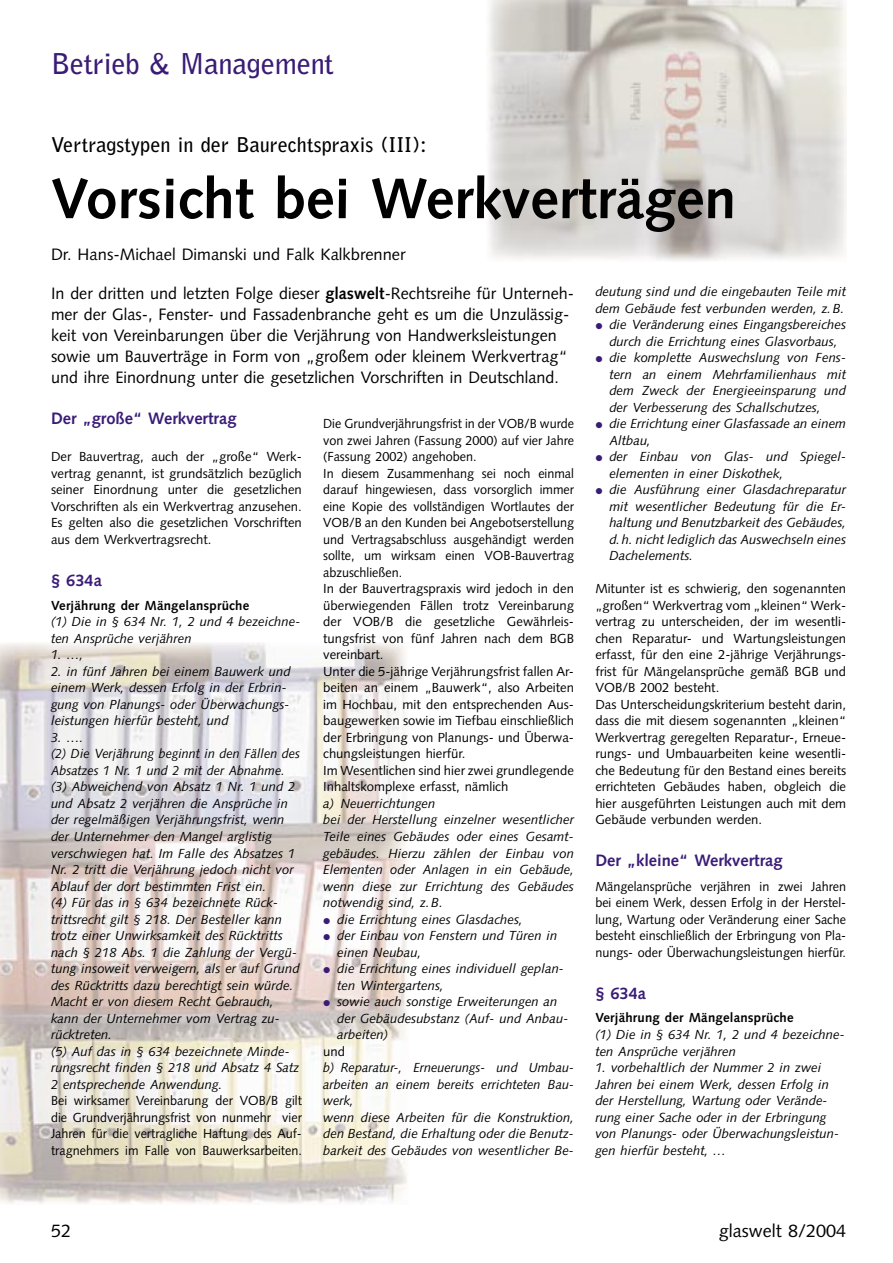
<style>
.page{position:relative;width:893px;height:1263px;background:#fff}
.page>*{position:absolute;margin:0;border:0;box-sizing:border-box;transform-origin:0 0}
.t1{font:700 57px "Syntax";color:#010101}
.t2{font:700 28.5px "Bell Gothic";letter-spacing:-.01em;color:#3a1c76}
.t3{font:700 20.25px "Bell Gothic";color:#010101}
.t4{font:18px "Syntax";color:#010101}
.t5{font:16.5px/21px "Syntax";color:#010101}
.t6{font:700 16.5px "Syntax";color:#3a1c76}
.t7{font:italic 13.2px/16.5px "Syntax";color:#010101}
.t8{font:13.2px/16.5px "Syntax";color:#010101;text-align:justify;scale:.96 1}
.t9{font:13.2px/16.5px "Syntax";color:#010101;text-align:justify}
.t10{font:700 13.2px "Syntax";letter-spacing:.015em;color:#010101}
.s1{font-weight:700}
</style>
<div class="page">
<img style="left:0;top:643px;width:407px;height:561px">
<img style="left:488px;top:0;width:358px;height:261px">
<svg style="left:324px;top:917px;width:6px;height:7px"></svg>
<svg style="left:324px;top:934px;width:6px;height:6px"></svg>
<svg style="left:324px;top:967px;width:6px;height:6px"></svg>
<svg style="left:324px;top:1000px;width:6px;height:6px"></svg>
<h2 class="t2" style="left:51px;top:46px;width:285px">Betrieb &amp; Management</h2>
<h3 class="t3" style="left:51px;top:133px;width:377px">Vertragstypen in der Baurechtspraxis (III):</h3>
<h1 class="t1" style="left:51px;top:166px;width:687px">Vorsicht bei Werkverträgen</h1>
<p class="t5" style="left:51px;top:244px;width:356px">Dr. Hans-Michael Dimanski und Falk Kalkbrenner</p>
<p class="t5" style="left:51px;top:283px;width:524px">In der dritten und letzten Folge dieser <span class="s1">glaswelt</span>-Rechtsreihe für Unterneh&shy;mer der Glas-, Fenster- und Fassadenbranche geht es um die Unzulässig&shy;keit von Vereinbarungen über die Verjährung von Handwerksleistungen sowie um Bauverträge in Form von „großem oder kleinem Werkvertrag“ und ihre Einordnung unter die gesetzlichen Vorschriften in Deutschland.</p>
<p class="t6" style="left:51px;top:409px;width:187px">Der „große“ Werkvertrag</p>
<p class="t9" style="left:51px;top:449px;width:252px">Der Bauvertrag, auch der „große“ Werk&shy;vertrag genannt, ist grundsätzlich bezüglich seiner Einordnung unter die gesetzlichen Vorschriften als ein Werkvertrag anzusehen.<br>Es gelten also die gesetzlichen Vorschriften aus dem Werkvertragsrecht.</p>
<p class="t6" style="left:51px;top:571px;width:52px">§ 634a</p>
<p class="t10" style="left:51px;top:598px;width:200px">Verjährung der Mängelansprüche</p>
<p class="t7" style="left:51px;top:614px;width:251px">(1) Die in § 634 Nr. 1, 2 und 4 bezeichne&shy;ten Ansprüche verjähren</p>
<p class="t7" style="left:51px;top:647px;width:34px">1. …,</p>
<p class="t7" style="left:51px;top:663px;width:241px">2. in fünf Jahren bei einem Bauwerk und einem Werk, dessen Erfolg in der Erbrin&shy;gung von Planungs- oder Überwachungs&shy;leistungen hierfür besteht, und</p>
<p class="t7" style="left:51px;top:729px;width:251px">3. ….<br>(2) Die Verjährung beginnt in den Fällen des Absatzes 1 Nr. 1 und 2 mit der Abnahme. (3) Abweichend von Absatz 1 Nr. 1 und 2 und Absatz 2 verjähren die Ansprüche in der regelmäßigen Verjährungsfrist, wenn der Unternehmer den Mangel arglistig verschwiegen hat. Im Falle des Absatzes 1<br>Nr. 2 tritt die Verjährung jedoch nicht vor Ablauf der dort bestimmten Frist ein.<br>(4) Für das in § 634 bezeichnete Rück&shy;trittsrecht gilt § 218. Der Besteller kann trotz einer Unwirksamkeit des Rücktritts nach § 218 Abs. 1 die Zahlung der Vergü&shy;tung insoweit verweigern, als er auf Grund des Rücktritts dazu berechtigt sein würde.<br>Macht er von diesem Recht Gebrauch, kann der Unternehmer vom Vertrag zu&shy;rücktreten.<br>(5) Auf das in § 634 bezeichnete Minde&shy;rungsrecht finden § 218 und Absatz 4 Satz 2 entsprechende Anwendung.</p>
<p class="t8" style="left:51px;top:1092px;width:263px">Bei wirksamer Vereinbarung der VOB/B gilt die Grundverjährungsfrist von nunmehr vier Jahren für die vertragliche Haftung des Auf&shy;tragnehmers im Falle von Bauwerksarbeiten.</p>
<p class="t8" style="left:323px;top:416px;width:263px;text-align:left">Die Grundverjährungsfrist in der VOB/B wurde von zwei Jahren (Fassung 2000) auf vier Jahre (Fassung 2002) angehoben.<br>In diesem Zusammenhang sei noch einmal darauf hingewiesen, dass vorsorglich immer eine Kopie des vollständigen Wortlautes der VOB/B an den Kunden bei Angebotserstellung und Vertragsabschluss ausgehändigt werden sollte, um wirksam einen VOB-Bauvertrag abzuschließen.<br>In der Bauvertragspraxis wird jedoch in den überwiegenden Fällen trotz Vereinbarung der VOB/B die gesetzliche Gewährleis&shy;tungsfrist von fünf Jahren nach dem BGB vereinbart.<br>Unter die 5-jährige Verjährungsfrist fallen Ar&shy;beiten an einem „Bauwerk“, also Arbeiten im Hochbau, mit den entsprechenden Aus&shy;baugewerken sowie im Tiefbau einschließlich der Erbringung von Planungs- und Überwa&shy;chungsleistungen hierfür.<br>Im Wesentlichen sind hier zwei grundlegende Inhaltskomplexe erfasst, nämlich</p>
<p class="t7" style="left:323px;top:795px;width:114px">a) Neuerrichtungen</p>
<p class="t7" style="left:323px;top:812px;width:252px">bei der Herstellung einzelner wesentlicher</p>
<p class="t7" style="left:323px;top:828px;width:252px">Teile eines Gebäudes oder eines Gesamt-</p>
<p class="t7" style="left:323px;top:845px;width:252px">gebäudes. Hierzu zählen der Einbau von</p>
<p class="t7" style="left:323px;top:861px;width:252px">Elementen oder Anlagen in ein Gebäude,</p>
<p class="t7" style="left:323px;top:878px;width:252px">wenn diese zur Errichtung des Gebäudes</p>
<p class="t7" style="left:323px;top:894px;width:121px">notwendig sind, z. B.</p>
<p class="t7" style="left:337px;top:911px;width:187px">die Errichtung eines Glasdaches,</p>
<p class="t7" style="left:337px;top:927px;width:222px">der Einbau von Fenstern und Türen in</p>
<p class="t7" style="left:337px;top:944px;width:86px">einen Neubau,</p>
<p class="t7" style="left:337px;top:960px;width:228px">die Errichtung eines individuell geplan-</p>
<p class="t7" style="left:337px;top:977px;width:108px">ten Wintergartens,</p>
<p class="t7" style="left:337px;top:993px;width:222px">sowie auch sonstige Erweiterungen an</p>
<p class="t7" style="left:337px;top:1010px;width:233px">der Gebäudesubstanz (Auf- und Anbau-</p>
<p class="t7" style="left:337px;top:1026px;width:53px">arbeiten)</p>
<p class="t9" style="left:323px;top:1043px;width:23px">und</p>
<p class="t7" style="left:323px;top:1059px;width:252px">b) Reparatur-, Erneuerungs- und Umbau&shy;arbeiten an einem bereits errichteten Bau&shy;werk,<br>wenn diese Arbeiten für die Konstruktion, den Bestand, die Erhaltung oder die Benutz&shy;barkeit des Gebäudes von wesentlicher Be-</p>
<p class="t7" style="left:595px;top:283px;width:252px">deutung sind und die eingebauten Teile mit</p>
<p class="t7" style="left:595px;top:300px;width:251px">dem Gebäude fest verbunden werden, z. B.</p>
<p class="t7" style="left:609px;top:316px;width:238px">die Veränderung eines Eingangsbereiches</p>
<p class="t7" style="left:609px;top:333px;width:230px">durch die Errichtung eines Glasvorbaus,</p>
<p class="t7" style="left:609px;top:349px;width:238px">die komplette Auswechslung von Fens-</p>
<p class="t7" style="left:609px;top:366px;width:238px">tern an einem Mehrfamilienhaus mit</p>
<p class="t7" style="left:609px;top:382px;width:238px">dem Zweck der Energieeinsparung und</p>
<p class="t7" style="left:609px;top:399px;width:213px">der Verbesserung des Schallschutzes,</p>
<p class="t7" style="left:609px;top:415px;width:238px">die Errichtung einer Glasfassade an einem</p>
<p class="t7" style="left:609px;top:432px;width:43px">Altbau,</p>
<p class="t7" style="left:609px;top:448px;width:238px">der Einbau von Glas- und Spiegel-</p>
<p class="t7" style="left:609px;top:465px;width:175px">elementen in einer Diskothek,</p>
<p class="t7" style="left:609px;top:482px;width:238px">die Ausführung einer Glasdachreparatur</p>
<p class="t7" style="left:609px;top:498px;width:238px">mit wesentlicher Bedeutung für die Er-</p>
<p class="t7" style="left:609px;top:515px;width:238px">haltung und Benutzbarkeit des Gebäudes,</p>
<p class="t7" style="left:609px;top:531px;width:238px">d. h. nicht lediglich das Auswechseln eines</p>
<p class="t7" style="left:609px;top:548px;width:85px">Dachelements.</p>
<p class="t9" style="left:595px;top:581px;width:252px;text-align:left">Mitunter ist es schwierig, den sogenannten „großen“ Werkvertrag vom „kleinen“ Werk&shy;vertrag zu unterscheiden, der im wesentli&shy;chen Reparatur- und Wartungsleistungen erfasst, für den eine 2-jährige Verjährungs&shy;frist für Mängelansprüche gemäß BGB und VOB/B 2002 besteht.<br>Das Unterscheidungskriterium besteht darin, dass die mit diesem sogenannten „kleinen“ Werkvertrag geregelten Reparatur-, Erneue&shy;rungs- und Umbauarbeiten keine wesentli&shy;che Bedeutung für den Bestand eines bereits errichteten Gebäudes haben, obgleich die hier ausgeführten Leistungen auch mit dem Gebäude verbunden werden.</p>
<p class="t6" style="left:595px;top:851px;width:189px">Der „kleine“ Werkvertrag</p>
<p class="t8" style="left:595px;top:878px;width:263px">Mängelansprüche verjähren in zwei Jahren bei einem Werk, dessen Erfolg in der Herstel&shy;lung, Wartung oder Veränderung einer Sache besteht einschließlich der Erbringung von Pla&shy;nungs- oder Überwachungsleistungen hierfür.</p>
<p class="t6" style="left:595px;top:983px;width:52px">§ 634a</p>
<p class="t10" style="left:595px;top:1010px;width:200px">Verjährung der Mängelansprüche</p>
<p class="t7" style="left:595px;top:1026px;width:251px">(1) Die in § 634 Nr. 1, 2 und 4 bezeichne&shy;ten Ansprüche verjähren</p>
<p class="t7" style="left:595px;top:1059px;width:245px">1. vorbehaltlich der Nummer 2 in zwei Jahren bei einem Werk, dessen Erfolg in der Herstellung, Wartung oder Verände&shy;rung einer Sache oder in der Erbringung von Planungs- oder Überwachungsleistun&shy;gen hierfür besteht, …</p>
<h3 class="t4" style="left:51px;top:1220px;width:22px">52</h3>
<h3 class="t4" style="left:719px;top:1220px;width:129px">glaswelt 8/2004</h3>
</div>
